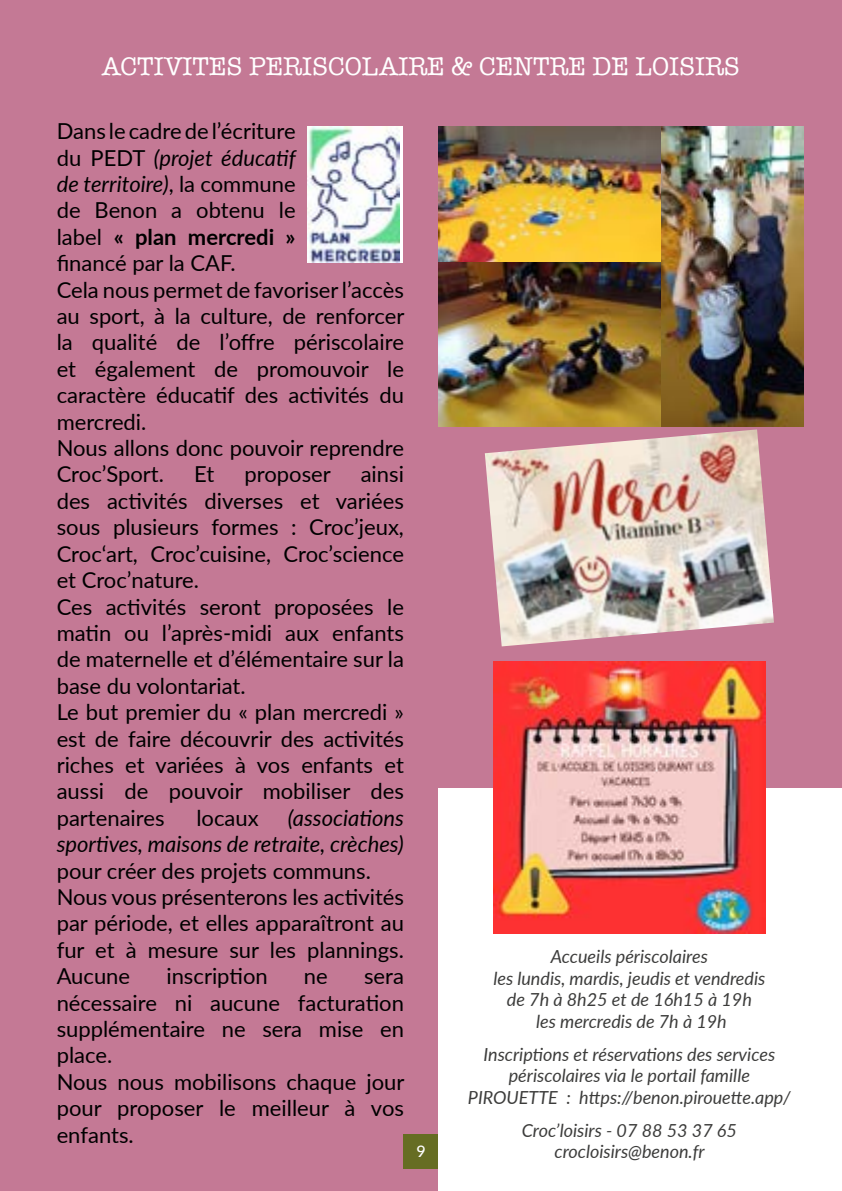
<style>
.page{position:relative;width:842px;height:1191px;background:#c47995}
.page>*{position:absolute;margin:0;border:0;box-sizing:border-box;transform-origin:0 0}
.t1{font:26px "American Typewriter";color:#fff}
.t2{font:22px/26.4px "Lato";color:#000}
.t3{font:italic 22px/26.4px "Lato";color:#000;text-align:right}
.t4{font:italic 18px/21.6px "Lato";color:#3c3c3b;text-align:center}
.t5{font:500 16px "Lato";color:#fff}
.s1{font-style:italic}
.s2{font-weight:700}
</style>
<div class="page">
<div style="left:438px;top:788px;width:404px;height:403px;background:#fff"></div>
<img style="left:438px;top:126px;width:223px;height:137px">
<img style="left:438px;top:263px;width:223px;height:163px">
<img style="left:661px;top:126px;width:142px;height:300px">
<img style="left:494px;top:662px;width:271px;height:271px">
<img style="left:485px;top:429px;width:289px;height:217px">
<svg style="left:399px;top:126px;width:4px;height:137px"></svg>
<img style="left:307px;top:126px;width:92px;height:137px">
<div style="left:404px;top:1134px;width:34px;height:34px;background:#666d23"></div>
<p class="t1" style="left:102px;top:51px;width:640px">ACTIVITES PERISCOLAIRE &amp; CENTRE DE LOISIRS</p>
<p class="t2" style="left:57px;top:117px;width:349px">Dans le cadre de l’écriture<br>du PEDT <span class="s1">(projet éducatif<br>de territoire)</span>, la commune<br>de Benon a obtenu le<br>label <span class="s2">« plan mercredi »<br></span>financé par la CAF.<br>Cela nous permet de favoriser l’accès au sport, à la culture, de renforcer la qualité de l’offre périscolaire et également de promouvoir le caractère éducatif des activités du mercredi.<br>Nous allons donc pouvoir reprendre<br>Croc’Sport.</p>
<p class="t2" style="left:57px;top:460px;width:349px;text-indent:304px">ainsi des activités diverses et variées sous plusieurs formes : Croc’jeux,<br>Croc‘art, Croc’cuisine, Croc’science et Croc’nature.<br>Ces activités seront proposées le matin ou l’après-midi aux enfants de maternelle et d’élémentaire sur la base du volontariat.<br>Le but premier du « plan mercredi » est de faire découvrir des activités riches et variées à vos enfants et aussi de pouvoir mobiliser des partenaires</p>
<p class="t2" style="left:194px;top:460px;width:22px">Et</p>
<p class="t2" style="left:245px;top:460px;width:88px">proposer</p>
<p class="t3" style="left:57px;top:803px;width:349px">(associations<br>sportives, maisons de retraite, crèches)</p>
<p class="t2" style="left:57px;top:856px;width:349px">pour créer des projets communs.<br>Nous vous présenterons les activités par période, et elles apparaîtront au fur et à mesure sur les plannings.<br>Aucune</p>
<p class="t2" style="left:196px;top:803px;width:64px">locaux</p>
<p class="t2" style="left:166px;top:962px;width:103px">inscription</p>
<p class="t2" style="left:304px;top:962px;width:25px">ne</p>
<p class="t2" style="left:57px;top:962px;width:349px;text-indent:307px">sera nécessaire ni aucune facturation supplémentaire ne sera mise en place.<br>Nous nous mobilisons chaque jour pour proposer le meilleur à vos enfants.</p>
<p class="t5" style="left:416px;top:1140px;width:11px">9</p>
<p class="t4" style="left:493px;top:944px;width:274px">Accueils périscolaires<br>les lundis, mardis, jeudis et vendredis de 7h à 8h25 et de 16h15 à 19h<br>les mercredis de 7h à 19h</p>
<p class="t4" style="left:468px;top:1042px;width:324px">Inscriptions et réservations des services périscolaires via le portail famille<br>PIROUETTE : https://benon.pirouette.app/</p>
<p class="t4" style="left:522px;top:1118px;width:217px">Croc’loisirs - 07 88 53 37 65 crocloisirs@benon.fr</p>
</div>
